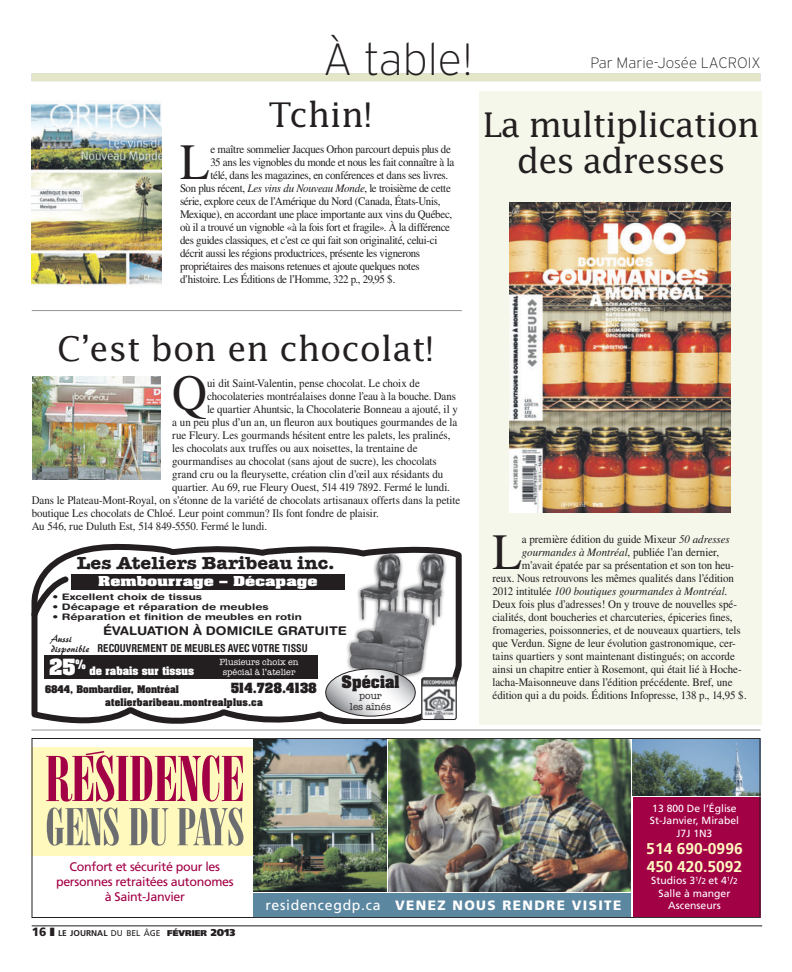
<style>
.page{position:relative;width:792px;height:972px;background:#fff}
.page>*{position:absolute;margin:0;border:0;box-sizing:border-box;transform-origin:0 0}
.t1{font:62.5px "Onyx BT";color:#a30146}
.t2{font:51.5px "Onyx BT";color:#6c6d70}
.t3{font:50.8px "Times";color:#231f20;scale:.95 1}
.t4{font:200 45px "Interstate";color:#231f20}
.t5{font:34px/36px "Lucida";letter-spacing:-.03em;color:#231f20;text-align:center}
.t6{font:34px "Lucida";color:#231f20}
.t7{font:700 19px "Aachen";color:#fff}
.t8{font:700 18px "American Typewriter";color:#231f20;scale:1.1 1}
.t9{font:700 15.6px/17.7px "Frutiger";color:#fffac0}
.t10{font:200 15px "Interstate";color:#231f20}
.t11{font:700 14.7px "Aachen";color:#231f20}
.t12{font:900 13.5px "Frutiger";letter-spacing:.1em;color:#fff}
.t13{font:12.5px/15px "Frutiger";letter-spacing:-.025em;color:#a30146;text-align:center}
.t14{font:700 12px "Helvetica Rounded";color:#231f20;scale:1.1 1}
.t15{font:700 12px "Aachen";color:#231f20}
.t16{font:700 11.7px "Aachen";color:#fff;scale:1.39 1}
.t17{font:11.5px "Times";letter-spacing:-.01em;color:#231f20;scale:.95 1}
.t18{font:11.5px "Times";letter-spacing:-.03em;color:#231f20;scale:.95 1}
.t19{font:11.5px "Times";letter-spacing:-.035em;color:#231f20;scale:.95 1}
.t20{font:italic 11.5px "Times";letter-spacing:.005em;color:#231f20;scale:.95 1}
.t21{font:700 condensed 11px "Helvetica Rounded";color:#231f20}
.t22{font:10.4px/12.5px "Frutiger";color:#fff;text-align:center}
.t23{font:700 10px "Aachen";color:#fff}
.t24{font:10px/11px "American Typewriter";color:#231f20;text-align:center}
.t25{font:10px "Brush 445 BT";color:#231f20}
.t26{font:700 9px "Helvetica Rounded";color:#231f20;scale:1.3 1}
.t27{font:9px/10.5px "American Typewriter";color:#fff;text-align:center}
.t28{font:700 9px "Aachen";letter-spacing:.02em;color:#231f20}
.t29{font:700 9px "Aachen";color:#231f20}
.t30{font:700 8.4px "Frutiger";color:#231f20}
.s1{font-style:italic}
.s2{font-family:"Brush 445 BT";font-weight:400;font-stretch:normal;font-size:10px}
.s3{font-style:normal}
.s4{font-family:"Frutiger Blac 1";font-weight:400;font-size:12px}
.s5{font-weight:400}
.s6{font-weight:900}
.s7{font-weight:900;font-size:10px}
.s8{font-weight:400;font-size:14.1px}
.s9{font-size:8.3px}
</style>
<div class="page">
<div style="left:480px;top:91px;width:282px;height:634px;background:#f5f7eb"></div>
<hr style="left:32px;top:926px;width:730px;height:1px;background:#231f20">
<div style="left:32px;top:73px;width:728px;height:8px;background:#e3e7c7"></div>
<hr style="left:32px;top:730px;width:728px;height:1px;background:#939598">
<hr style="left:32px;top:310px;width:430px;height:1px;background:#939598">
<img style="left:32px;top:100px;width:130px;height:186px">
<img style="left:510px;top:202px;width:220px;height:311px">
<img style="left:32px;top:377px;width:129px;height:102px">
<img style="left:388px;top:740px;width:243px;height:152px">
<img style="left:633px;top:740px;width:125px;height:55px">
<div style="left:32px;top:747px;width:223px;height:108px;background:#fff9bd"></div>
<img style="left:253px;top:740px;width:133px;height:152px">
<div style="left:253px;top:894px;width:378px;height:24px;background:#5c87a1"></div>
<svg style="left:86px;top:751px;width:18px;height:4px"></svg>
<div style="left:633px;top:797px;width:127px;height:121px;background:#a30146"></div>
<hr style="left:32px;top:747px;width:1px;height:108px;background:#fff">
<svg style="left:633px;top:738px;width:128px;height:1px"></svg>
<svg style="left:32px;top:544px;width:430px;height:180px"></svg>
<svg style="left:32px;top:572px;width:41px;height:49px"></svg>
<div style="left:71px;top:574px;width:274px;height:16px;background:#231f20"></div>
<div style="left:44px;top:656px;width:274px;height:23px;background:#231f20"></div>
<div style="left:356px;top:551px;width:92px;height:78px;background:#231f20;opacity:.65"></div>
<img style="left:358px;top:554px;width:90px;height:73px">
<img style="left:346px;top:605px;width:87px;height:76px">
<img style="left:421px;top:677px;width:36px;height:43px">
<div style="left:421px;top:677px;width:36px;height:43px;border:1px solid #231f20;border-radius:2px"></div>
<svg style="left:326px;top:669px;width:89px;height:47px"></svg>
<div style="left:325px;top:668px;width:91px;height:49px;border:1px solid #231f20;border-radius:50%"></div>
<h3 class="t4" style="left:323px;top:35px;width:152px">À table!</h3>
<h3 class="t5" style="left:269px;top:96px;width:105px">Tchin!</h3>
<h3 class="t3" style="left:180px;top:133px;width:33px">L</h3>
<p class="t18" style="left:210px;top:143px;width:255px">e maître sommelier Jacques Orhon parcourt depuis plus de</p>
<p class="t19" style="left:210px;top:156px;width:258px">35 ans les vignobles du monde et nous les fait connaître à la</p>
<p class="t18" style="left:210px;top:169px;width:252px">télé, dans les magazines, en conférences et dans ses livres.</p>
<p class="t18" style="left:180px;top:182px;width:287px">Son plus récent, <span class="s1">Les vins du Nouveau Monde</span>, le troisième de cette</p>
<p class="t18" style="left:180px;top:195px;width:276px">série, explore ceux de l’Amérique du Nord (Canada, États-Unis,</p>
<p class="t17" style="left:180px;top:208px;width:288px">Mexique), en accordant une place importante aux vins du Québec,</p>
<p class="t18" style="left:180px;top:221px;width:286px">où il a trouvé un vignoble «à la fois fort et fragile». À la différence</p>
<p class="t18" style="left:180px;top:234px;width:273px">des guides classiques, et c’est ce qui fait son originalité, celui-ci</p>
<p class="t18" style="left:180px;top:247px;width:254px">décrit aussi les régions productrices, présente les vignerons</p>
<p class="t18" style="left:180px;top:260px;width:254px">propriétaires des maisons retenues et ajoute quelques notes</p>
<p class="t18" style="left:180px;top:273px;width:228px">d’histoire. Les Éditions de l’Homme, 322 p., 29,95 $.</p>
<h3 class="t10" style="left:591px;top:54px;width:172px">Par Marie-Josée LACROIX</h3>
<h3 class="t5" style="left:483px;top:106px;width:278px">La multiplication des adresses</h3>
<h3 class="t6" style="left:57px;top:328px;width:378px">C’est bon en chocolat!</h3>
<h3 class="t3" style="left:172px;top:364px;width:38px">Q</h3>
<p class="t17" style="left:207px;top:377px;width:225px">ui dit Saint-Valentin, pense chocolat. Le choix de</p>
<p class="t17" style="left:207px;top:390px;width:264px">chocolateries montréalaises donne l’eau à la bouche. Dans</p>
<p class="t17" style="left:207px;top:403px;width:266px">le quartier Ahuntsic, la Chocolaterie Bonneau a ajouté, il y</p>
<p class="t17" style="left:172px;top:416px;width:302px">a un peu plus d’un an, un fleuron aux boutiques gourmandes de la</p>
<p class="t17" style="left:172px;top:429px;width:294px">rue Fleury. Les gourmands hésitent entre les palets, les pralinés,</p>
<p class="t17" style="left:172px;top:442px;width:260px">les chocolats aux truffes ou aux noisettes, la trentaine de</p>
<p class="t17" style="left:172px;top:455px;width:280px">gourmandises au chocolat (sans ajout de sucre), les chocolats</p>
<p class="t17" style="left:172px;top:468px;width:287px">grand cru ou la fleurysette, création clin d’œil aux résidants du</p>
<p class="t17" style="left:172px;top:481px;width:294px">quartier. Au 69, rue Fleury Ouest, 514 419 7892. Fermé le lundi.</p>
<p class="t17" style="left:32px;top:494px;width:453px">Dans le Plateau-Mont-Royal, on s’étonne de la variété de chocolats artisanaux offerts dans la petite</p>
<p class="t17" style="left:32px;top:507px;width:367px">boutique Les chocolats de Chloé. Leur point commun? Ils font fondre de plaisir.</p>
<p class="t17" style="left:32px;top:520px;width:249px">Au 546, rue Duluth Est, 514 849-5550. Fermé le lundi.</p>
<h3 class="t8" style="left:77px;top:548px;width:236px">Les Ateliers Baribeau inc.</h3>
<p class="t16" style="left:98px;top:573px;width:159px">Rembourrage – Décapage</p>
<p class="t26" style="left:52px;top:591px;width:117px">• Excellent choix de tissus</p>
<p class="t26" style="left:52px;top:601px;width:168px">• Décapage et réparation de meubles</p>
<p class="t26" style="left:52px;top:611px;width:194px">• Réparation et finition de meubles en rotin</p>
<p class="t14" style="left:103px;top:624px;width:223px">ÉVALUATION À DOMICILE GRATUITE</p>
<p class="t25" style="left:51px;top:633px;width:22px">Aussi</p>
<p class="t21" style="left:51px;top:642px;width:258px"><span class="s2">disponible</span> RECOUVREMENT DE MEUBLES AVEC VOTRE TISSU</p>
<h3 class="t7" style="left:49px;top:654px;width:38px">25<sup>%</sup></h3>
<p class="t23" style="left:90px;top:664px;width:106px">de rabais sur tissus</p>
<p class="t11" style="left:342px;top:672px;width:59px">Spécial</p>
<p class="t24" style="left:350px;top:690px;width:43px">pour<br>les aînés</p>
<p class="t27" style="left:220px;top:656px;width:81px">Plusieurs choix en spécial à l’atelier</p>
<p class="t29" style="left:45px;top:683px;width:135px">6844, Bombardier, Montréal</p>
<p class="t15" style="left:231px;top:679px;width:87px">514.728.4138</p>
<p class="t28" style="left:105px;top:696px;width:159px">atelierbaribeau.montrealplus.ca</p>
<h3 class="t3" style="left:492px;top:523px;width:33px">L</h3>
<p class="t17" style="left:522px;top:533px;width:220px">a première édition du guide Mixeur <span class="s1">50 adresses</span></p>
<p class="t17" style="left:522px;top:546px;width:209px"><span class="s1">gourmandes à Montréal</span>, publiée l’an dernier,</p>
<p class="t17" style="left:522px;top:559px;width:225px">m’avait épatée par sa présentation et son ton heu-</p>
<p class="t17" style="left:492px;top:572px;width:256px">reux. Nous retrouvons les mêmes qualités dans l’édition</p>
<p class="t20" style="left:492px;top:585px;width:249px"><span class="s3">2012 intitulée</span> 100 boutiques gourmandes à Montréal<span class="s3">.</span></p>
<p class="t17" style="left:492px;top:598px;width:259px">Deux fois plus d’adresses! On y trouve de nouvelles spé-</p>
<p class="t17" style="left:492px;top:611px;width:254px">cialités, dont boucheries et charcuteries, épiceries fines,</p>
<p class="t17" style="left:492px;top:624px;width:263px">fromageries, poissonneries, et de nouveaux quartiers, tels</p>
<p class="t17" style="left:492px;top:637px;width:258px">que Verdun. Signe de leur évolution gastronomique, cer-</p>
<p class="t17" style="left:492px;top:650px;width:257px">tains quartiers y sont maintenant distingués; on accorde</p>
<p class="t17" style="left:492px;top:663px;width:264px">ainsi un chapitre entier à Rosemont, qui était lié à Hoche-</p>
<p class="t17" style="left:492px;top:676px;width:254px">lacha-Maisonneuve dans l’édition précédente. Bref, une</p>
<p class="t17" style="left:492px;top:689px;width:269px">édition qui a du poids. Éditions Infopresse, 138 p., 14,95 $.</p>
<h1 class="t1" style="left:45px;top:743px;width:201px">RESIDENCE</h1>
<h2 class="t2" style="left:45px;top:798px;width:201px">GENS DU PAYS</h2>
<p class="t13" style="left:56px;top:859px;width:179px">Confort et sécurité pour les personnes retraitées autonomes à Saint-Janvier</p>
<p class="t30" style="left:32px;top:928px;width:205px"><span class="s4">16</span> LE JOURNAL <span class="s5">DU BEL ÂGE</span> <span class="s6">FÉVRIER</span> <span class="s7">2013</span></p>
<p class="t12" style="left:265px;top:898px;width:358px"><span class="s8">residencegdp.ca</span> VENEZ NOUS RENDRE VISITE</p>
<p class="t22" style="left:650px;top:802px;width:91px">13 800 De l’Église<br>St-Janvier, Mirabel<br>J7J 1N3</p>
<h3 class="t9" style="left:646px;top:840px;width:98px">514 690-0996<br>450 420.5092</h3>
<p class="t22" style="left:651px;top:874px;width:88px">Studios 3<sup>1</sup>/<span class="s9">2</span> et 4<sup>1</sup>/<span class="s9">2<br></span>Salle à manger<br>Ascenseurs</p>
</div>
